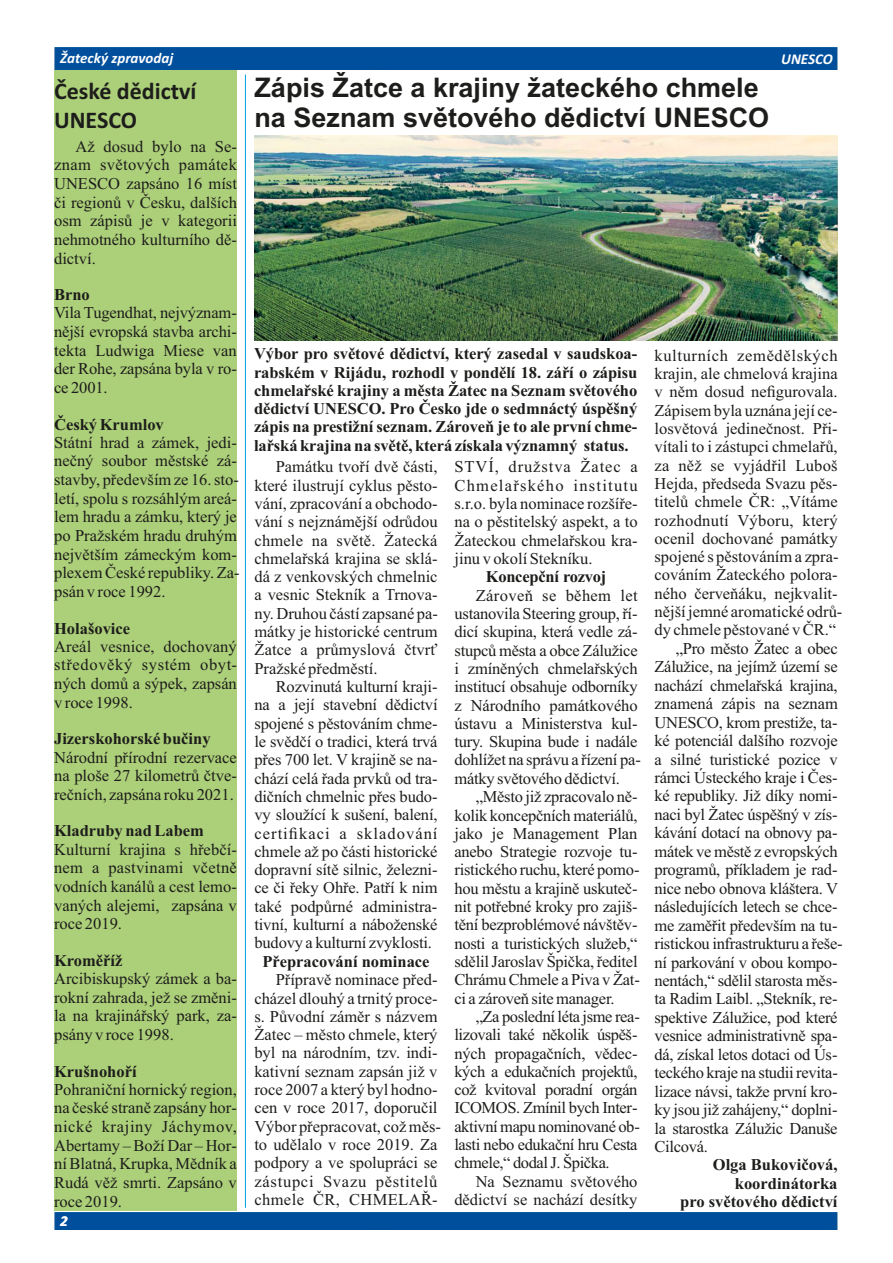
<style>
.page{position:relative;width:893px;height:1263px;background:#fff}
.page>*{position:absolute;margin:0;border:0;box-sizing:border-box;transform-origin:0 0}
.t1{font:700 27px/30.3px "Arial";color:#1d1d1b}
.t2{font:700 24px/29.2px "Calibri";color:#1d1d1b}
.t3{font:16.5px/18.3px "Times New Roman";letter-spacing:-.01em;color:#1d1d1b;text-align:justify}
.t4{font:700 16.5px/18.3px "Times New Roman";color:#1d1d1b;text-align:right}
.t5{font:16.5px "Times New Roman";letter-spacing:.04em;color:#1d1d1b}
.t6{font:16.5px "Times New Roman";letter-spacing:.02em;color:#1d1d1b}
.t7{font:16.5px "Times New Roman";letter-spacing:.015em;color:#1d1d1b}
.t8{font:italic 700 15px "Calibri";color:#fff}
</style>
<div class="page">
<div style="left:54px;top:63px;width:183px;height:1148px;background:#accf79"></div>
<div style="left:55px;top:1212px;width:783px;height:17px;background:#004f9c"></div>
<div style="left:55px;top:47px;width:783px;height:22px;background:#004f9c"></div>
<img style="left:254px;top:136px;width:584px;height:204px">
<hr style="left:245px;top:75px;width:1px;height:1133px;background:#009fe3">
<p class="t8" style="left:60px;top:52px;width:114px">Žatecký zpravodaj</p>
<p class="t8" style="left:781px;top:53px;width:53px">UNESCO</p>
<h2 class="t2" style="left:54px;top:78px;width:144px">České dědictví<br>UNESCO</h2>
<p class="t3" style="left:54px;top:139px;width:184px;text-indent:21px">Až dosud bylo na Se&shy;znam světových památek UNESCO zapsáno 16 míst či regionů v Česku, dalších osm zápisů je v kategorii nehmotného kulturního dě&shy;dictví.</p>
<p class="t4" style="left:54px;top:287px;width:37px">Brno</p>
<p class="t3" style="left:54px;top:305px;width:184px">Vila Tugendhat, nejvýznam&shy;nější evropská stavba archi&shy;tekta Ludwiga Miese van der Rohe, zapsána byla v ro&shy;ce 2001.</p>
<p class="t4" style="left:54px;top:417px;width:111px">Český Krumlov</p>
<p class="t3" style="left:54px;top:435px;width:187px;text-align:left">Státní hrad a zámek, jedi&shy;nečný soubor městské zá&shy;stavby, především ze 16. sto&shy;letí, spolu s rozsáhlým areá&shy;lem hradu a zámku, který je po Pražském hradu druhým největším zámeckým kom&shy;plexem České republiky. Za&shy;psán v roce 1992.</p>
<p class="t4" style="left:54px;top:620px;width:78px">Holašovice</p>
<p class="t3" style="left:54px;top:638px;width:184px">Areál vesnice, dochovaný středověký systém obyt&shy;ných domů a sýpek, zapsán v roce 1998.</p>
<p class="t4" style="left:54px;top:731px;width:158px">Jizerskohorské bučiny</p>
<p class="t3" style="left:54px;top:749px;width:184px">Národní přírodní rezervace na ploše 27 kilometrů čtve&shy;rečních, zapsána roku 2021.</p>
<p class="t4" style="left:54px;top:823px;width:151px">Kladruby nad Labem</p>
<p class="t3" style="left:54px;top:841px;width:184px">Kulturní krajina s hřebčí&shy;nem a pastvinami včetně vodních kanálů a cest lemo&shy;vaných alejemi, zapsána v roce 2019.</p>
<p class="t4" style="left:54px;top:953px;width:70px">Kroměříž</p>
<p class="t3" style="left:54px;top:971px;width:184px">Arcibiskupský zámek a ba&shy;rokní zahrada, jež se změni&shy;la na krajinářský park, za&shy;psány v roce 1998.</p>
<p class="t4" style="left:54px;top:1063px;width:84px">Krušnohoří</p>
<p class="t3" style="left:54px;top:1081px;width:184px">Pohraniční hornický region, na české straně zapsány hor&shy;nické krajiny Jáchymov, Abertamy – Boží Dar – Hor&shy;ní Blatná, Krupka, Mědník a Rudá věž smrti. Zapsáno v roce 2019.</p>
<p class="t8" style="left:60px;top:1215px;width:9px">2</p>
<h1 class="t1" style="left:254px;top:75px;width:516px">Zápis Žatce a krajiny žateckého chmele na Seznam světového dědictví UNESCO</h1>
<p class="t4" style="left:254px;top:346px;width:385px;text-align:justify">Výbor pro světové dědictví, který zasedal v saudskoa&shy;rabském v Rijádu, rozhodl v pondělí 18. září o zápisu chmelařské krajiny a města Žatec na Seznam světového dědictví UNESCO. Pro Česko jde o sedmnáctý úspěšný zápis na prestižní seznam. Zároveň je to ale první chme&shy;lařská krajina na světě, která získala významný status.</p>
<p class="t3" style="left:254px;top:459px;width:185px;text-indent:21px">Památku tvoří dvě části, které ilustrují cyklus pěsto&shy;vání, zpracování a obchodo&shy;vání s nejznámější odrůdou chmele na světě. Žatecká chmelařská krajina se sklá&shy;dá z venkovských chmelnic a vesnic Stekník a Trnova&shy;ny. Druhou částí zapsané pa&shy;mátky je historické centrum Žatce a průmyslová čtvrť Pražské předměstí.</p>
<p class="t3" style="left:254px;top:679px;width:185px;text-indent:21px">Rozvinutá kulturní kraji&shy;na a její stavební dědictví spojené s pěstováním chme&shy;le svědčí o tradici, která trvá přes 700 let. V krajině se na&shy;chází celá řada prvků od tra&shy;dičních chmelnic přes budo&shy;vy sloužící k sušení, balení, certifikaci a skladování chmele až po části historické dopravní sítě silnic, železni&shy;ce či řeky Ohře. Patří k nim také podpůrné administra&shy;tivní, kulturní a náboženské budovy a kulturní zvyklosti.</p>
<p class="t4" style="left:262px;top:954px;width:169px">Přepracování nominace</p>
<p class="t3" style="left:254px;top:972px;width:188px;text-align:left;text-indent:21px">Přípravě nominace před&shy;cházel dlouhý a trnitý proce&shy;s. Původní záměr s názvem<br>Žatec – město chmele, který byl na národním, tzv. indi&shy;kativní seznam zapsán již v roce 2007 a který byl hodno&shy;cen v roce 2017, doporučil<br>Výbor přepracovat, což měs&shy;to udělalo v roce 2019. Za podpory a ve spolupráci se zástupci Svazu pěstitelů chmele ČR, CHMELAŘ-</p>
<p class="t3" style="left:454px;top:459px;width:185px">STVÍ, družstva Žatec a Chmelařského institutu s.r.o. byla nominace rozšíře&shy;na o pěstitelský aspekt, a to Žateckou chmelařskou kra&shy;jinu v okolí Stekníku.</p>
<p class="t4" style="left:486px;top:569px;width:122px">Koncepční rozvoj</p>
<p class="t3" style="left:454px;top:588px;width:188px;text-align:left;text-indent:21px">Zároveň se během let ustanovila Steering group, ří&shy;dicí skupina, která vedle zá&shy;stupců města a obce Zálužice i zmíněných chmelařských institucí obsahuje odborníky z Národního památkového ústavu a Ministerstva kul&shy;tury. Skupina bude i nadále dohlížet na správu a řízení pa&shy;mátky světového dědictví.</p>
<p class="t3" style="left:454px;top:789px;width:187px;text-align:left;text-indent:21px">„Město již zpracovalo ně&shy;kolik koncepčních materiálů, jako je Management Plan anebo Strategie rozvoje tu&shy;ristického ruchu, které pomo&shy;hou městu a krajině uskuteč&shy;nit potřebné kroky pro zajiš&shy;tění bezproblémové návštěv&shy;nosti a turistických služeb,“ sdělil Jaroslav Špička, ředitel<br>Chrámu Chmele a Piva v Žat&shy;ci a zároveň site manager.</p>
<p class="t3" style="left:454px;top:1009px;width:187px;text-align:left;text-indent:21px">„Za poslední léta jsme rea&shy;lizovali také několik úspěš&shy;ných propagačních, vědec&shy;kých a edukačních projektů, což kvitoval poradní orgán<br>ICOMOS. Zmínil bych Inter&shy;aktivní mapu nominované ob&shy;lasti nebo edukační hru Cesta chmele,“ dodal J. Špička.</p>
<p class="t3" style="left:454px;top:1174px;width:185px;text-align:right">Na Seznamu světového dědictví se nachází desítky</p>
<p class="t5" style="left:654px;top:349px;width:185px">kulturních zemědělských</p>
<p class="t3" style="left:654px;top:366px;width:185px">krajin, ale chmelová krajina</p>
<p class="t3" style="left:654px;top:384px;width:185px">v něm dosud nefigurovala.</p>
<p class="t3" style="left:654px;top:403px;width:185px">Zápisem byla uznána její ce-</p>
<p class="t3" style="left:654px;top:421px;width:185px">losvětová jedinečnost. Při-</p>
<p class="t3" style="left:654px;top:439px;width:185px">vítali to i zástupci chmelařů,</p>
<p class="t7" style="left:654px;top:459px;width:185px">za něž se vyjádřil Luboš</p>
<p class="t3" style="left:654px;top:476px;width:185px">Hejda, předseda Svazu pěs-</p>
<p class="t3" style="left:654px;top:494px;width:185px">titelů chmele ČR: „Vítáme</p>
<p class="t6" style="left:654px;top:514px;width:185px">rozhodnutí Výboru, který</p>
<p class="t3" style="left:654px;top:531px;width:185px">ocenil dochované památky</p>
<p class="t3" style="left:654px;top:549px;width:186px">spojené s pěstováním a zpra-</p>
<p class="t3" style="left:654px;top:567px;width:185px">cováním Žateckého polora-</p>
<p class="t3" style="left:654px;top:586px;width:185px">ného červeňáku, nejkvalit-</p>
<p class="t3" style="left:654px;top:604px;width:189px">nější jemné aromatické odrů-</p>
<p class="t3" style="left:654px;top:622px;width:183px">dy chmele pěstované v ČR.“</p>
<p class="t3" style="left:676px;top:641px;width:163px">„Pro město Žatec a obec</p>
<p class="t3" style="left:654px;top:659px;width:185px">Zálužice, na jejímž území se</p>
<p class="t3" style="left:654px;top:678px;width:185px">nachází chmelařská krajina,</p>
<p class="t3" style="left:654px;top:696px;width:185px">znamená zápis na seznam</p>
<p class="t3" style="left:654px;top:714px;width:185px">UNESCO, krom prestiže, ta-</p>
<p class="t3" style="left:654px;top:733px;width:185px">ké potenciál dalšího rozvoje</p>
<p class="t3" style="left:654px;top:751px;width:185px">a silné turistické pozice v</p>
<p class="t3" style="left:654px;top:770px;width:185px">rámci Ústeckého kraje i Čes-</p>
<p class="t3" style="left:654px;top:788px;width:185px">ké republiky. Již díky nomi-</p>
<p class="t3" style="left:654px;top:807px;width:185px">naci byl Žatec úspěšný v zís-</p>
<p class="t3" style="left:654px;top:825px;width:185px">kávání dotací na obnovy pa-</p>
<p class="t3" style="left:654px;top:844px;width:185px">mátek ve městě z evropských</p>
<p class="t3" style="left:654px;top:862px;width:185px">programů, příkladem je rad-</p>
<p class="t3" style="left:654px;top:881px;width:185px">nice nebo obnova kláštera. V</p>
<p class="t3" style="left:654px;top:899px;width:185px">následujících letech se chce-</p>
<p class="t3" style="left:654px;top:917px;width:185px">me zaměřit především na tu-</p>
<p class="t3" style="left:654px;top:936px;width:190px">ristickou infrastrukturu a řeše-</p>
<p class="t3" style="left:654px;top:954px;width:185px">ní parkování v obou kompo-</p>
<p class="t3" style="left:654px;top:973px;width:185px">nentách,“ sdělil starosta měs-</p>
<p class="t3" style="left:654px;top:991px;width:185px">ta Radim Laibl. „Stekník, re-</p>
<p class="t3" style="left:654px;top:1010px;width:185px">spektive Zálužice, pod které</p>
<p class="t3" style="left:654px;top:1028px;width:185px">vesnice administrativně spa-</p>
<p class="t3" style="left:654px;top:1047px;width:185px">dá, získal letos dotaci od Ús-</p>
<p class="t3" style="left:654px;top:1065px;width:185px">teckého kraje na studii revita-</p>
<p class="t3" style="left:654px;top:1083px;width:185px">lizace návsi, takže první kro-</p>
<p class="t3" style="left:654px;top:1102px;width:185px">ky jsou již zahájeny,“ doplni-</p>
<p class="t3" style="left:654px;top:1120px;width:185px">la starostka Zálužic Danuše</p>
<p class="t3" style="left:654px;top:1139px;width:55px">Cilcová.</p>
<p class="t4" style="left:680px;top:1157px;width:159px">Olga Bukovičová, koordinátorka<br>pro světového dědictví</p>
</div>
